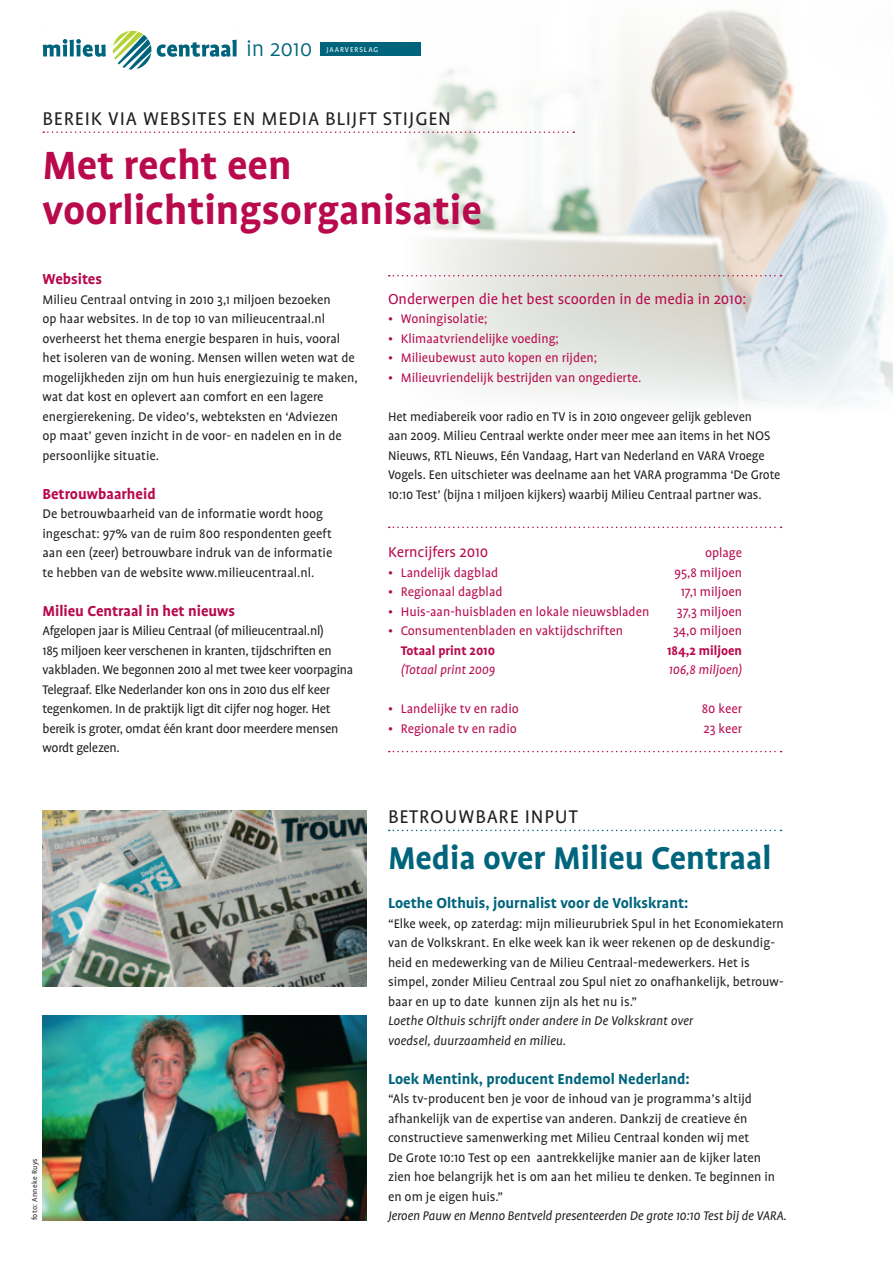
<style>
.page{position:relative;width:893px;height:1263px;background:#fff}
.page>*{position:absolute;margin:0;border:0;box-sizing:border-box;transform-origin:0 0}
.t1{font:700 45px/45px "Profile";color:#b80a4d}
.t2{font:700 36px "Profile";color:#00657c}
.t3{font:300 24.75px "Profile";color:#00657c}
.t4{font:21px "Profile";letter-spacing:.04em;color:#231f20}
.t5{font:700 16.5px "Profile";color:#00657c}
.t6{font:16.5px "Profile";color:#b80a4d}
.t7{font:700 16.5px "Profile";color:#b80a4d}
.t8{font:14.25px/19.5px "Profile";color:#231f20}
.t9{font:14.25px "Profile";color:#b80a4d}
.t10{font:14.25px/19.5px "Profile";letter-spacing:-.02em;color:#231f20}
.t11{font:italic 14.25px/19.5px "Profile";color:#231f20}
.t12{font:italic 14.25px "Profile";color:#b80a4d}
.t13{font:700 14.25px "Profile";color:#b80a4d}
.t14{font:8.25px "Profile";color:#231f20}
.t15{font:8.1px "Profile";letter-spacing:.12em;color:#fff}
</style>
<div class="page">
<img style="left:404px;top:10px;width:489px;height:395px">
<svg style="left:43px;top:131px;width:531px;height:2px"></svg>
<svg style="left:389px;top:275px;width:393px;height:1px"></svg>
<svg style="left:389px;top:527px;width:393px;height:1px"></svg>
<svg style="left:43px;top:39px;width:63px;height:18px"></svg>
<svg style="left:157px;top:40px;width:80px;height:17px"></svg>
<svg style="left:113px;top:30px;width:38px;height:40px"></svg>
<div style="left:320px;top:43px;width:101px;height:13px;background:#00657c"></div>
<img style="left:43px;top:1016px;width:324px;height:204px">
<img style="left:43px;top:811px;width:324px;height:175px">
<svg style="left:389px;top:830px;width:393px;height:1px"></svg>
<svg style="left:389px;top:751px;width:393px;height:1px"></svg>
<h3 class="t3" style="left:246px;top:36px;width:68px">in 2010</h3>
<p class="t15" style="left:326px;top:45px;width:53px">jaarverslag</p>
<h3 class="t4" style="left:43px;top:108px;width:410px">bereik via websites en media blijft stijgen</h3>
<h1 class="t1" style="left:43px;top:143px;width:441px">Met recht een voorlichtingsorganisatie</h1>
<p class="t7" style="left:43px;top:270px;width:61px">Websites</p>
<p class="t8" style="left:43px;top:290px;width:317px">Milieu Centraal ontving in 2010 3,1 miljoen bezoeken<br>op haar websites. I n de top 10 van milieucentraal.nl overheerst het thema energie besparen in huis, vooral het isoleren van de woning. Mensen willen weten wat de mogelijkheden zijn om hun huis energiezuinig te maken, wat dat kost en oplevert aan comfort en een lagere energierekening. De video’s, webteksten en ‘Adviezen<br>op maat’ geven inzicht in de voor- en nadelen en in de persoonlijke situatie.</p>
<p class="t7" style="left:43px;top:485px;width:115px">Betrouwbaarheid</p>
<p class="t8" style="left:43px;top:504px;width:291px">De betrouwbaarheid van de informatie wordt hoog ingeschat: 97% van de ruim 800 respondenten geeft aan een (zeer) betrouwbare indruk van de informatie te hebben van de website www.milieucentraal.nl.</p>
<p class="t7" style="left:43px;top:602px;width:194px">Milieu Centraal in het nieuws</p>
<p class="t10" style="left:43px;top:621px;width:312px">Afgelopen jaar is Milieu Centraal (of milieucentraal.nl)<br>185 miljoen keer verschenen in kranten, tijdschriften en vakbladen. We begonnen 2010 al met twee keer voorpagina Telegraaf. Elke Nederlander kon ons in 2010 dus elf keer tegenkomen. I n de praktijk ligt dit cijfer nog hoger. Het bereik is groter, omdat één krant door meerdere mensen wordt gelezen.</p>
<p class="t14" style="left:30px;top:1220px;width:64px;rotate:-90deg">foto: Anneke Ruys</p>
<p class="t6" style="left:388px;top:290px;width:360px">Onderwerpen die het best scoorden in de media in 2010:</p>
<p class="t9" style="left:388px;top:312px;width:101px">• Woningisolatie;</p>
<p class="t9" style="left:388px;top:331px;width:172px">• Klimaatvriendelijke voeding;</p>
<p class="t9" style="left:388px;top:351px;width:210px">• Milieubewust auto kopen en rijden;</p>
<p class="t9" style="left:388px;top:370px;width:255px">• Milieuvriendelijk bestrijden van ongedierte.</p>
<p class="t8" style="left:388px;top:407px;width:394px">Het mediabereik voor radio en TV is in 2010 ongeveer gelijk gebleven<br>aan 2009. Milieu Centraal werkte onder meer mee aan items in het NOS<br>N ieuws, RTL N ieuws, Eén Vandaag, Hart van Nederland en VARA Vroege Vogels. Een uitschieter was deelname aan het VARA programma ‘De Grote 10:10 Test’ (bijna 1 miljoen kijkers) waarbij Milieu Centraal partner was.</p>
<p class="t6" style="left:388px;top:544px;width:102px">Kerncijfers 2010</p>
<p class="t9" style="left:705px;top:546px;width:38px">oplage</p>
<p class="t9" style="left:388px;top:565px;width:112px">• Landelijk dagblad</p>
<p class="t9" style="left:674px;top:565px;width:69px">95,8 miljoen</p>
<p class="t9" style="left:388px;top:585px;width:116px">• Regionaal dagblad</p>
<p class="t9" style="left:681px;top:585px;width:63px">17,1 miljoen</p>
<p class="t9" style="left:388px;top:604px;width:263px">• Huis-aan-huisbladen en lokale nieuwsbladen</p>
<p class="t9" style="left:677px;top:604px;width:67px">37,3 miljoen</p>
<p class="t9" style="left:388px;top:624px;width:237px">• Consumentenbladen en vaktijdschriften</p>
<p class="t9" style="left:673px;top:624px;width:71px">34,0 miljoen</p>
<p class="t13" style="left:401px;top:643px;width:96px">Totaal print 2010</p>
<p class="t13" style="left:667px;top:643px;width:77px">184,2 miljoen</p>
<p class="t12" style="left:401px;top:663px;width:96px">(Totaal print 2009</p>
<p class="t12" style="left:669px;top:663px;width:75px">106,8 miljoen)</p>
<p class="t9" style="left:388px;top:702px;width:132px">• Landelijke tv en radio</p>
<p class="t9" style="left:702px;top:702px;width:42px">80 keer</p>
<p class="t9" style="left:388px;top:721px;width:130px">• Regionale tv en radio</p>
<p class="t9" style="left:703px;top:721px;width:40px">23 keer</p>
<h3 class="t4" style="left:388px;top:806px;width:191px">betrouwbare input</h3>
<h2 class="t2" style="left:388px;top:839px;width:385px">Media over Milieu Centraal</h2>
<p class="t5" style="left:388px;top:894px;width:302px">Loethe Olthuis, journalist voor de Volkskrant:</p>
<p class="t8" style="left:388px;top:914px;width:397px">“Elke week, op zaterdag: mijn milieurubriek Spul in het Economiekatern van de Volkskrant. En elke week kan ik weer rekenen op de deskundig&shy;heid en medewerking van de Milieu Centraal-medewerkers. Het is simpel, zonder Milieu Centraal zou Spul niet zo onafhankelijk, betrouw&shy;baar en up to date kunnen zijn als het nu is.”</p>
<p class="t11" style="left:388px;top:1011px;width:307px">Loethe Olthuis schrijft onder andere in De Volkskrant over voedsel, duurzaamheid en milieu.</p>
<p class="t5" style="left:388px;top:1070px;width:303px">Loek Mentink, producent Endemol Nederland:</p>
<p class="t8" style="left:388px;top:1089px;width:389px">“Als tv-producent ben je voor de inhoud van je programma’s altijd afhankelijk van de expertise van anderen. Dankzij de creatieve én constructieve samenwerking met Milieu Centraal konden wij met<br>De Grote 10:10 Test op een aantrekkelijke manier aan de kijker laten zien hoe belangrijk het is om aan het milieu te denken. Te beginnen in en om je eigen huis.”</p>
<p class="t11" style="left:388px;top:1206px;width:400px">Jeroen Pauw en Menno Bentveld presenteerden De grote 10:10 Test bij de VARA.</p>
</div>
